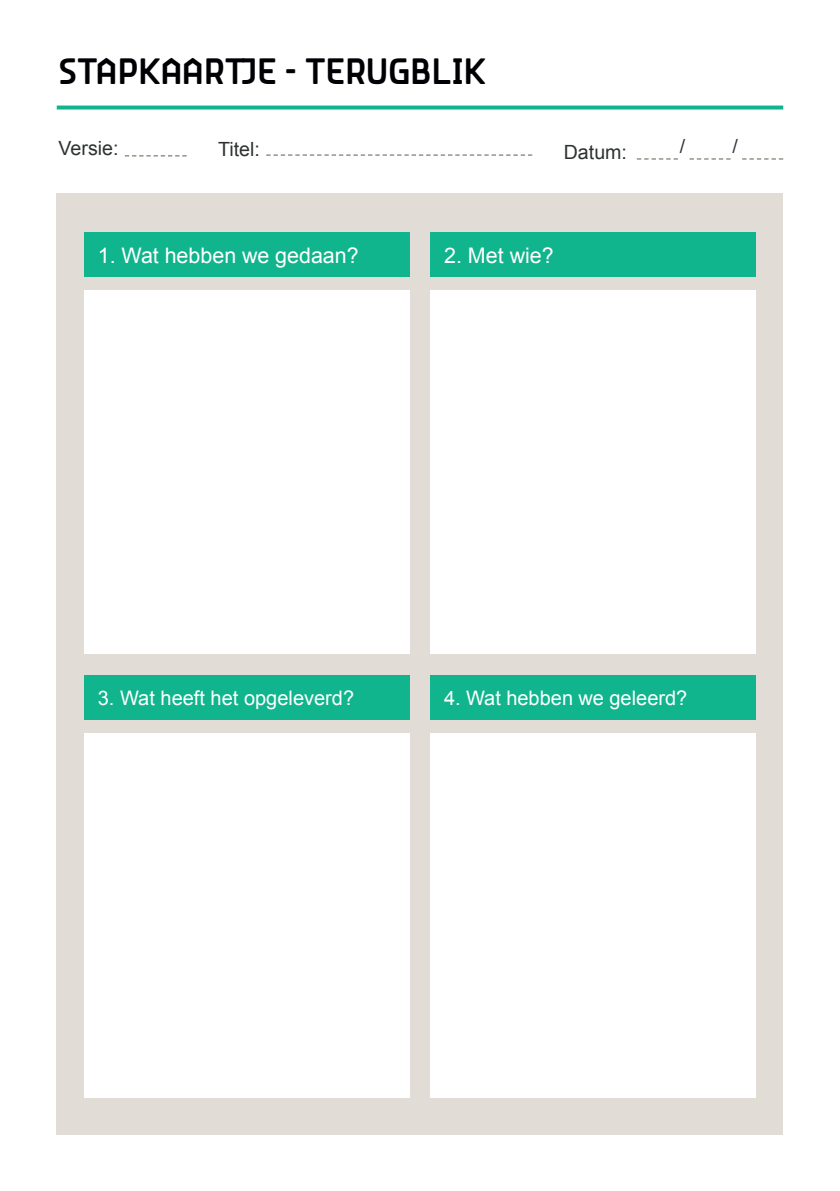
<style>
.page{position:relative;width:840px;height:1191px;background:#fff}
.page>*{position:absolute;margin:0;border:0;box-sizing:border-box;transform-origin:0 0}
.t1{font:32.8px "Antwerpen";letter-spacing:.005em;color:#000004}
.t2{font:21.4px "Arial";color:#fff}
.t3{font:20px "Arial";color:#fff}
.t4{font:19.6px "Arial";color:#2c3332}
</style>
<div class="page">
<div style="left:57px;top:193px;width:725px;height:941px;background:#e1dcd5"></div>
<svg style="left:125px;top:155px;width:61px;height:2px"></svg>
<svg style="left:266px;top:154px;width:266px;height:2px"></svg>
<svg style="left:636px;top:158px;width:41px;height:2px"></svg>
<svg style="left:689px;top:158px;width:41px;height:2px"></svg>
<svg style="left:742px;top:158px;width:40px;height:2px"></svg>
<svg style="left:57px;top:105px;width:725px;height:4px;background:#2fbe9c"></svg>
<div style="left:84px;top:291px;width:325px;height:363px;background:#fff"></div>
<div style="left:84px;top:733px;width:325px;height:365px;background:#fff"></div>
<div style="left:430px;top:291px;width:325px;height:363px;background:#fff"></div>
<div style="left:430px;top:733px;width:325px;height:365px;background:#fff"></div>
<div style="left:84px;top:233px;width:325px;height:44px;background:#10b58d"></div>
<div style="left:84px;top:675px;width:325px;height:45px;background:#10b58d"></div>
<div style="left:430px;top:233px;width:325px;height:44px;background:#10b58d"></div>
<div style="left:430px;top:675px;width:325px;height:45px;background:#10b58d"></div>
<p class="t1" style="left:59px;top:50px;width:428px">STAPKAARTJE - TERUGBLIK</p>
<p class="t4" style="left:59px;top:135px;width:61px">Versie:</p>
<p class="t4" style="left:218px;top:136px;width:43px">Titel:</p>
<p class="t4" style="left:563px;top:139px;width:65px">Datum:</p>
<p class="t4" style="left:679px;top:134px;width:7px">/</p>
<p class="t4" style="left:732px;top:134px;width:7px">/</p>
<p class="t2" style="left:98px;top:242px;width:262px">1. Wat hebben we gedaan?</p>
<p class="t2" style="left:444px;top:242px;width:111px">2. Met wie?</p>
<p class="t3" style="left:98px;top:685px;width:258px">3. Wat heeft het opgeleverd?</p>
<p class="t3" style="left:444px;top:685px;width:245px">4. Wat hebben we geleerd?</p>
</div>
